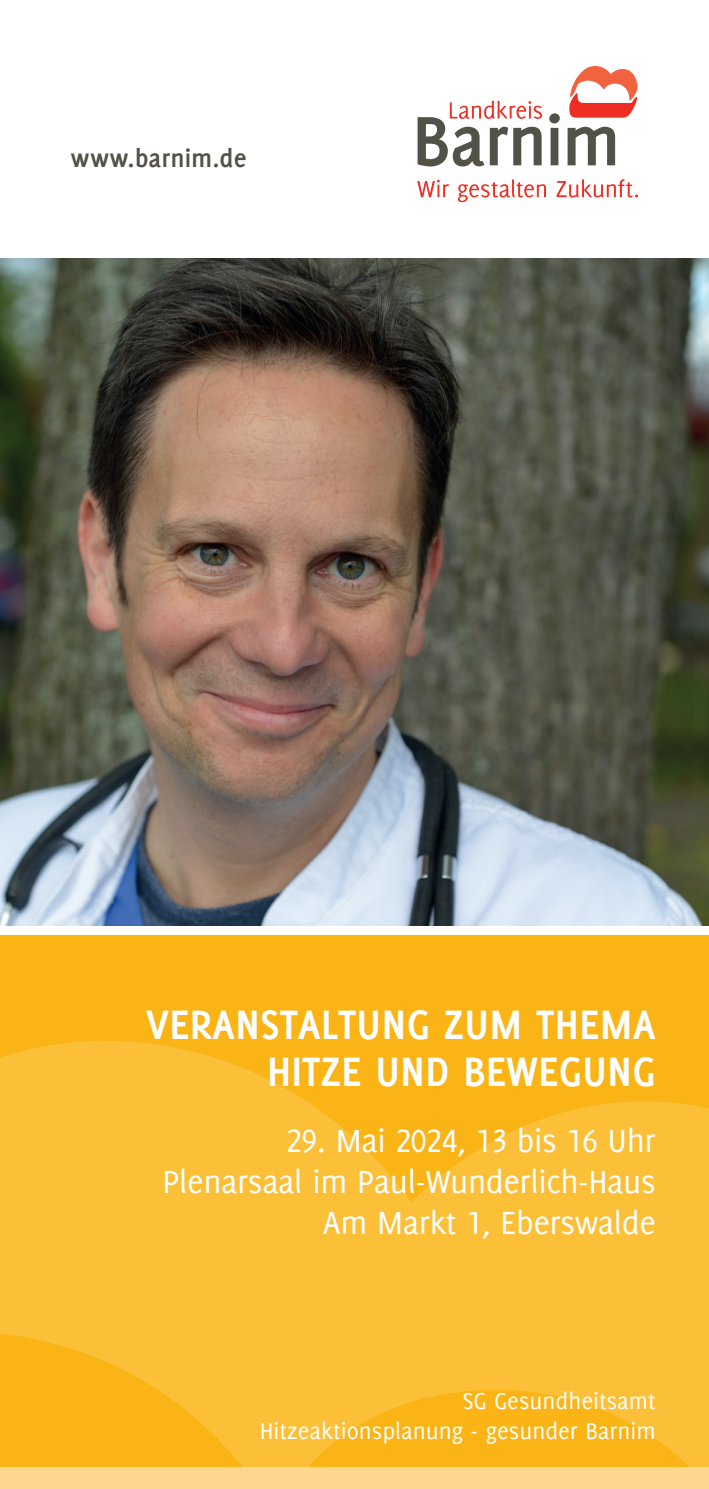
<style>
.page{position:relative;width:709px;height:1489px;background:#fff}
.page>*{position:absolute;margin:0;border:0;box-sizing:border-box;transform-origin:0 0}
.t1{font:700 45px/46.2px "Delicious LB";color:#fff;text-align:right}
.t2{font:35px/41.2px "Delicious LB";letter-spacing:-.01em;color:#fff;text-align:right}
.t3{font:700 27.5px "Delicious LB";letter-spacing:.005em;color:#535249}
.t4{font:25px/30px "Delicious LB";color:#fff;text-align:right}
</style>
<div class="page">
<img style="left:0;top:258px;width:709px;height:667px">
<svg style="left:569px;top:66px;width:68px;height:52px"></svg>
<svg style="left:549px;top:113px;width:11px;height:52px"></svg>
<svg style="left:567px;top:127px;width:48px;height:38px"></svg>
<svg style="left:417px;top:101px;width:125px;height:65px"></svg>
<svg style="left:417px;top:180px;width:32px;height:17px"></svg>
<svg style="left:458px;top:179px;width:88px;height:23px"></svg>
<svg style="left:556px;top:179px;width:82px;height:18px"></svg>
<div style="left:0;top:935px;width:709px;height:553px;background:#fbb416"></div>
<svg style="left:0;top:1041px;width:709px;height:426px;fill:#fbbf38"></svg>
<div style="left:0;top:1467px;width:709px;height:21px;background:#fed68e"></div>
<p class="t3" style="left:71px;top:140px;width:177px">www.barnim.de</p>
<p class="t1" style="left:146px;top:999px;width:511px">VERANSTALTUNG ZUM THEMA<br>HITZE UND BEWEGUNG</p>
<p class="t2" style="left:162px;top:1118px;width:495px">29. Mai 2024, 13 bis 16 Uhr<br>Plenarsaal im Paul-Wunderlich-Haus<br>Am Markt 1, Eberswalde</p>
<p class="t4" style="left:260px;top:1385px;width:397px">SG Gesundheitsamt<br>Hitzeaktionsplanung - gesunder Barnim</p>
</div>
